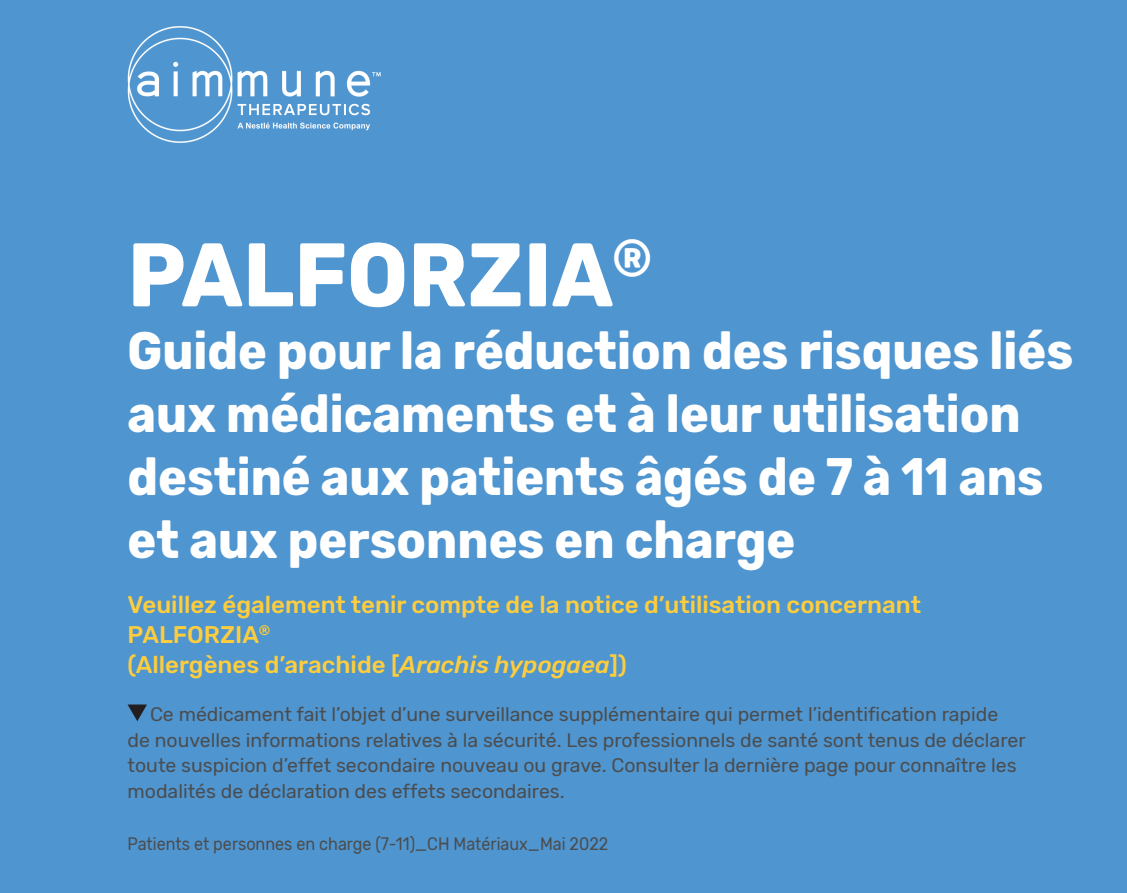
<style>
.page{position:relative;width:1127px;height:893px;background:#4f95d0}
.page>*{position:absolute;margin:0;border:0;box-sizing:border-box;transform-origin:0 0}
.t1{font:700 90px "Rubik";color:#fff;scale:.95 1}
.t2{font:700 52.5px/63px "Rubik";color:#fff;scale:.92 1}
.t3{font:500 24px/30px "Rubik";color:#fdcd3d}
.t4{font:19.5px/25.5px "Rubik";color:#4b4c4d}
._12pt_Rubik_Regular{font:18px "Rubik";color:#4b4c4d;scale:.9 1}
.s1{font-style:italic}
</style>
<div class="page">
<img style="left:127px;top:26px;width:254px;height:117px">
<svg style="left:128px;top:704px;width:19px;height:17px"></svg>
<p class="t1" style="left:128px;top:222px;width:554px">PALFORZIA<sup>®</sup></p>
<p class="t2" style="left:128px;top:321px;width:1029px">Guide pour la réduction des risques liés aux médicaments et à leur utilisation destiné aux patients âgés de 7 à 11 ans et aux personnes en charge</p>
<p class="t3" style="left:128px;top:590px;width:795px">Veuillez également tenir compte de la notice d’utilisation concernant<br>PALFORZIA<sup>®</sup></p>
<p class="t3" style="left:128px;top:650px;width:501px">(Allergènes d’arachide [<span class="s1">Arachis hypogaea</span>])</p>
<p class="t4" style="left:128px;top:702px;width:899px;text-indent:22px">Ce médicament fait l’objet d’une surveillance supplémentaire qui permet l’identification rapide<br>de nouvelles informations relatives à la sécurité. Les professionnels de santé sont tenus de déclarer toute suspicion d’effet secondaire nouveau ou grave. Consulter la dernière page pour connaître les modalités de déclaration des effets secondaires.</p>
<p class="_12pt_Rubik_Regular" style="left:128px;top:834px;width:536px">Patients et personnes en charge (7-11)_CH Matériaux_Mai 2022</p>
</div>
